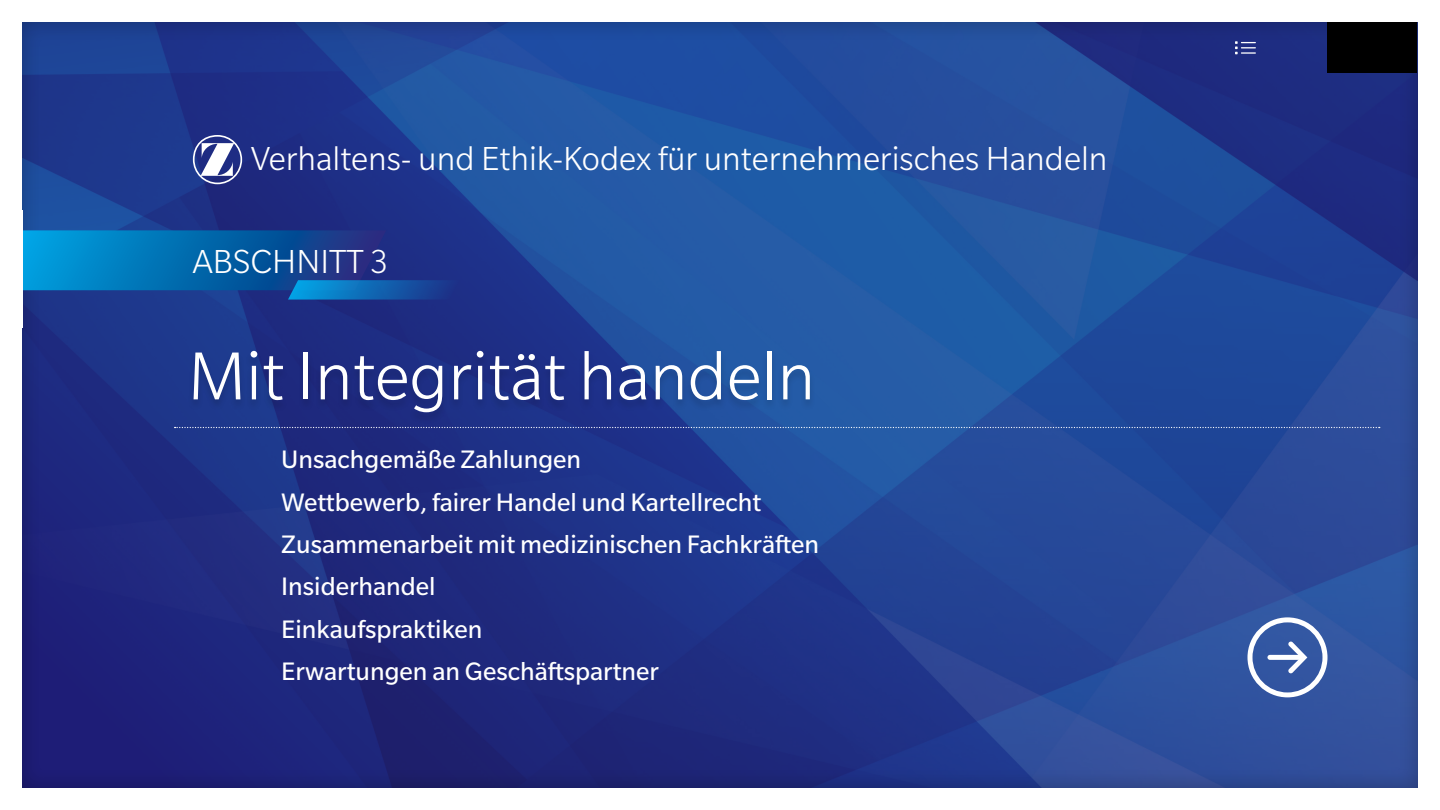
<style>
.page{position:relative;width:1440px;height:810px;background:#fff}
.page>*{position:absolute;margin:0;border:0;box-sizing:border-box;transform-origin:0 0}
.t1{font:300 73.75px "Slate Pro";color:#fff}
.t2{font:300 36.25px "Slate Pro";color:#fff}
.t3{font:27.5px/42.5px "Slate Pro";color:#fff}
</style>
<div class="page">
<div style="left:12px;top:14px;width:1416px;height:774px;background:#000;opacity:.25"></div>
<div style="left:1328px;top:22px;width:90px;height:51px;background:#000"></div>
<svg style="left:22px;top:230px;width:438px;height:70px;background:#0d5ba5"></svg>
<div style="left:0;top:210px;width:22px;height:118px;background:#fff"></div>
<div style="left:188px;top:350px;width:628px;height:74px;background:#000;opacity:.15"></div>
<svg style="left:193px;top:135px;width:49px;height:49px"></svg>
<svg style="left:175px;top:427px;width:1205px;height:1px"></svg>
<svg style="left:1248px;top:617px;width:80px;height:80px"></svg>
<div style="left:1267px;top:655px;width:38px;height:5px;background:#fff;border-radius:2px"></div>
<svg style="left:1235px;top:41px;width:21px;height:13px"></svg>
<h2 class="t2" style="left:251px;top:140px;width:858px">Verhaltens- und Ethik-Kodex für unternehmerisches Handeln</h2>
<h2 class="t2" style="left:193px;top:242px;width:197px">ABSCHNITT 3</h2>
<h1 class="t1" style="left:188px;top:338px;width:629px">Mit Integrität handeln</h1>
<p class="t3" style="left:281px;top:438px;width:540px">Unsachgemäße Zahlungen<br>Wettbewerb, fairer Handel und Kartellrecht<br>Zusammenarbeit mit medizinischen Fachkräften<br>Insiderhandel<br>Einkaufspraktiken<br>Erwartungen an Geschäftspartner</p>
</div>
